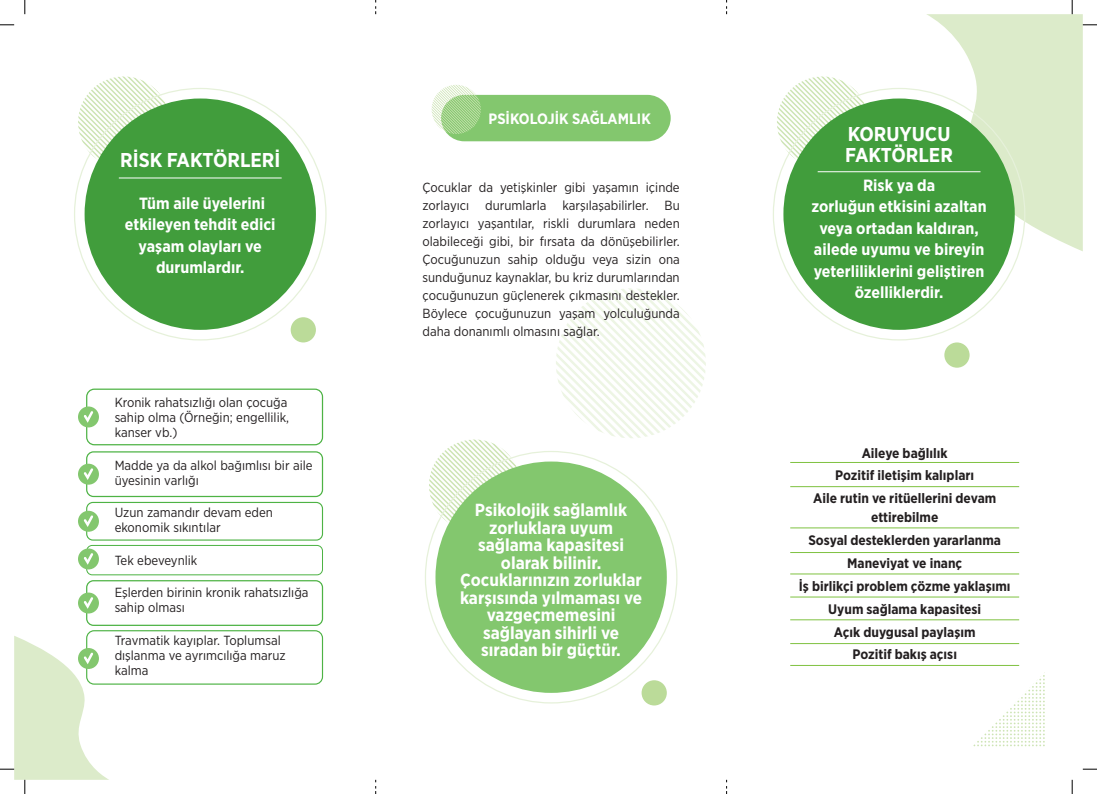
<style>
.page{position:relative;width:1097px;height:794px;background:#fff}
.page>*{position:absolute;margin:0;border:0;box-sizing:border-box;transform-origin:0 0}
.t1{font:700 20px/21.6px "Gotham Narrow";color:#fff}
.t2{font:700 17.5px/17.5px "Gotham Narrow";color:#fff;text-align:center}
.t3{font:700 16.25px/21.6px "Gotham Narrow";color:#fff;text-align:center}
.t4{font:700 15px "Gotham Narrow";color:#fff}
.t5{font:700 13.75px/22.9px "Gotham Narrow";color:#231f20;text-align:center}
.t6{font:13.25px/18px "Gotham Narrow";color:#231f20}
</style>
<div class="page">
<svg style="left:926px;top:14px;width:156px;height:237px;fill:#dcebca"></svg>
<svg style="left:556px;top:288px;width:150px;height:150px"></svg>
<svg style="left:1072px;top:0;width:1px;height:14px"></svg>
<svg style="left:25px;top:0;width:1px;height:14px"></svg>
<svg style="left:1072px;top:780px;width:1px;height:14px"></svg>
<svg style="left:1082px;top:25px;width:15px;height:1px"></svg>
<svg style="left:0;top:25px;width:14px;height:1px"></svg>
<svg style="left:1082px;top:769px;width:15px;height:1px"></svg>
<div style="left:441px;top:95px;width:229px;height:46px;background:#83c76e;border-radius:23px"></div>
<svg style="left:431px;top:85px;width:50px;height:49px"></svg>
<svg style="left:973px;top:675px;width:71px;height:71px"></svg>
<svg style="left:429px;top:439px;width:91px;height:92px"></svg>
<div style="left:435px;top:461px;width:232px;height:232px;background:#83c76e;border-radius:50%"></div>
<div style="left:641px;top:680px;width:26px;height:25px;background:#bbdb99;border-radius:50%"></div>
<svg style="left:777px;top:76px;width:91px;height:92px"></svg>
<div style="left:944px;top:342px;width:25px;height:26px;background:#bbdb99;border-radius:50%"></div>
<div style="left:86px;top:388px;width:237px;height:57px;border:1px solid #4eb345;border-radius:8px"></div>
<div style="left:86px;top:502px;width:237px;height:38px;border:1px solid #4eb345;border-radius:6px"></div>
<div style="left:86px;top:545px;width:237px;height:30px;border:1px solid #4eb345;border-radius:6px"></div>
<div style="left:86px;top:580px;width:237px;height:46px;border:1px solid #4eb345;border-radius:7px"></div>
<div style="left:86px;top:630px;width:237px;height:54px;border:1px solid #4eb345;border-radius:7px"></div>
<div style="left:78px;top:406px;width:21px;height:21px;background:#83c76e;border-radius:50%"></div>
<svg style="left:84px;top:411px;width:9px;height:12px"></svg>
<div style="left:86px;top:451px;width:237px;height:46px;border:1px solid #4eb345;border-radius:7px"></div>
<div style="left:78px;top:464px;width:21px;height:20px;background:#83c76e;border-radius:50%"></div>
<svg style="left:84px;top:468px;width:9px;height:12px"></svg>
<div style="left:78px;top:511px;width:21px;height:21px;background:#83c76e;border-radius:50%"></div>
<svg style="left:84px;top:515px;width:9px;height:12px"></svg>
<div style="left:78px;top:548px;width:21px;height:21px;background:#83c76e;border-radius:50%"></div>
<svg style="left:84px;top:553px;width:9px;height:12px"></svg>
<div style="left:78px;top:592px;width:21px;height:21px;background:#83c76e;border-radius:50%"></div>
<svg style="left:84px;top:597px;width:9px;height:12px"></svg>
<svg style="left:0;top:635px;width:109px;height:159px"></svg>
<svg style="left:78px;top:76px;width:92px;height:92px"></svg>
<div style="left:85px;top:98px;width:231px;height:232px;background:#419d3c;border-radius:50%"></div>
<div style="left:291px;top:317px;width:25px;height:25px;background:#bbdb99;border-radius:50%"></div>
<hr style="left:119px;top:178px;width:163px;height:1px;background:#fff">
<hr style="left:790px;top:462px;width:229px;height:1px;background:#7fc241">
<hr style="left:790px;top:486px;width:229px;height:1px;background:#7fc241">
<hr style="left:790px;top:528px;width:229px;height:1px;background:#7fc241">
<hr style="left:790px;top:552px;width:229px;height:1px;background:#7fc241">
<hr style="left:790px;top:574px;width:229px;height:1px;background:#7fc241">
<hr style="left:790px;top:597px;width:229px;height:1px;background:#7fc241">
<hr style="left:790px;top:619px;width:229px;height:1px;background:#7fc241">
<hr style="left:790px;top:643px;width:229px;height:1px;background:#7fc241">
<hr style="left:790px;top:665px;width:229px;height:1px;background:#7fc241">
<div style="left:783px;top:98px;width:231px;height:232px;background:#419d3c;border-radius:50%"></div>
<hr style="left:817px;top:171px;width:163px;height:1px;background:#fff">
<h1 class="t1" style="left:120px;top:149px;width:162px">RİSK FAKTÖRLERİ</h1>
<p class="t3" style="left:125px;top:192px;width:152px">Tüm aile üyelerini etkileyen tehdit edici yaşam olayları ve durumlardır.</p>
<p class="t6" style="left:115px;top:395px;width:176px;line-height:15px">Kronik rahatsızlığı olan çocuğa sahip olma (Örneğin; engellilik, kanser vb.)</p>
<p class="t6" style="left:115px;top:458px;width:199px;line-height:15px">Madde ya da alkol bağımlısı bir aile üyesinin varlığı</p>
<p class="t6" style="left:115px;top:505px;width:160px;line-height:15px">Uzun zamandır devam eden ekonomik sıkıntılar</p>
<p class="t6" style="left:115px;top:551px;width:84px">Tek ebeveynlik</p>
<p class="t6" style="left:115px;top:585px;width:195px;line-height:15px">Eşlerden birinin kronik rahatsızlığa sahip olması</p>
<p class="t6" style="left:115px;top:633px;width:173px;line-height:15px">Travmatik kayıplar. Toplumsal dışlanma ve ayrımcılığa maruz kalma</p>
<p class="t4" style="left:488px;top:110px;width:164px">PSİKOLOJİK SAĞLAMLIK</p>
<p class="t6" style="left:422px;top:178px;width:259px;text-align:justify">Çocuklar da yetişkinler gibi yaşamın içinde zorlayıcı durumlarla karşılaşabilirler. Bu zorlayıcı yaşantılar, riskli durumlara neden olabileceği gibi, bir fırsata da dönüşebilirler.<br>Çocuğunuzun sahip olduğu veya sizin ona sunduğunuz kaynaklar, bu kriz durumlarından çocuğunuzun güçlenerek çıkmasını destekler.<br>Böylece çocuğunuzun yaşam yolculuğunda daha donanımlı olmasını sağlar.</p>
<h2 class="t2" style="left:460px;top:501px;width:184px">Psikolojik sağlamlık zorluklara uyum sağlama kapasitesi olarak bilinir.<br>Çocuklarınızın zorluklar karşısında yılmaması ve vazgeçmemesini sağlayan sihirli ve sıradan bir güçtür.</h2>
<h1 class="t1" style="left:845px;top:123px;width:109px">KORUYUCU<br>FAKTÖRLER</h1>
<p class="t3" style="left:811px;top:174px;width:176px">Risk ya da<br>zorluğun etkisini azaltan veya ortadan kaldıran, ailede uyumu ve bireyin yeterliliklerini geliştiren özelliklerdir.</p>
<p class="t5" style="left:813px;top:441px;width:185px">Aileye bağlılık<br>Pozitif iletişim kalıpları<br>Aile rutin ve ritüellerini devam</p>
<p class="t5" style="left:799px;top:506px;width:213px">ettirebilme<br>Sosyal desteklerden yararlanma<br>Maneviyat ve inanç<br>İş birlikçi problem çözme yaklaşımı<br>Uyum sağlama kapasitesi<br>Açık duygusal paylaşım<br>Pozitif bakış açısı</p>
</div>
